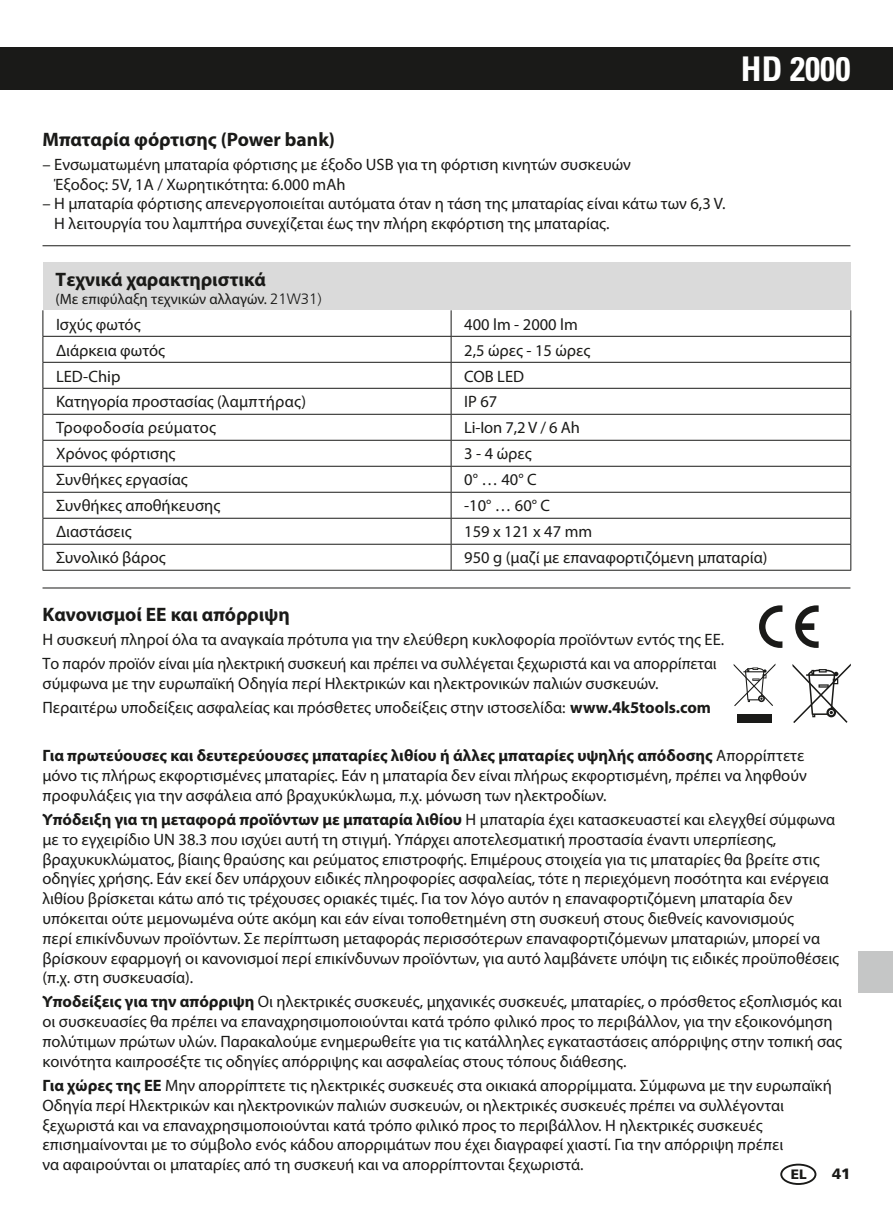
<style>
.page{position:relative;width:893px;height:1208px;background:#fff}
.page>*{position:absolute;margin:0;border:0;box-sizing:border-box;transform-origin:0 0}
.t1{font:700 condensed 33.9px "Univers LT Std";color:#fff}
.t2{font:700 19.5px "Myriad Pro";color:#1a1a18}
.t3{font:16.5px/19.8px "Myriad Pro";color:#1a1a18}
.t4{font:16.5px "Myriad Pro";letter-spacing:.02em;color:#1a1a18}
.t5{font:15px "Myriad Pro";color:#1a1a18}
.t6{font:900 15px "Frutiger LT Com";color:#1a1a18}
.t7{font:900 13.5px "Frutiger LT Com";color:#1a1a18}
.s1{font-family:"Frutiger LT Com";font-weight:300}
.s2{font-weight:700}
</style>
<div class="page">
<div style="left:0;top:48px;width:893px;height:42px;background:#1a1a18"></div>
<hr style="left:43px;top:245px;width:807px;height:1px;background:#1a1a18">
<hr style="left:43px;top:587px;width:807px;height:1px;background:#1a1a18">
<div style="left:859px;top:951px;width:34px;height:41px;background:#c5c6c6"></div>
<div style="left:780px;top:1163px;width:36px;height:22px;border:2px solid #1a1a18;border-radius:50%"></div>
<div style="left:43px;top:262px;width:808px;height:48px;background:#dadada"></div>
<svg style="left:43px;top:310px;width:408px;height:260px"></svg>
<svg style="left:452px;top:335px;width:398px;height:235px"></svg>
<hr style="left:43px;top:336px;width:408px;height:1px;background:#1a1a18">
<hr style="left:451px;top:336px;width:400px;height:1px;background:#1a1a18">
<hr style="left:43px;top:362px;width:408px;height:1px;background:#1a1a18">
<hr style="left:451px;top:362px;width:400px;height:1px;background:#1a1a18">
<hr style="left:43px;top:388px;width:408px;height:1px;background:#1a1a18">
<hr style="left:451px;top:388px;width:400px;height:1px;background:#1a1a18">
<hr style="left:43px;top:414px;width:408px;height:1px;background:#1a1a18">
<hr style="left:451px;top:414px;width:400px;height:1px;background:#1a1a18">
<hr style="left:43px;top:440px;width:408px;height:1px;background:#1a1a18">
<hr style="left:451px;top:440px;width:400px;height:1px;background:#1a1a18">
<hr style="left:43px;top:466px;width:408px;height:1px;background:#1a1a18">
<hr style="left:451px;top:466px;width:400px;height:1px;background:#1a1a18">
<hr style="left:43px;top:492px;width:408px;height:1px;background:#1a1a18">
<hr style="left:451px;top:492px;width:400px;height:1px;background:#1a1a18">
<hr style="left:43px;top:518px;width:408px;height:1px;background:#1a1a18">
<hr style="left:451px;top:518px;width:400px;height:1px;background:#1a1a18">
<hr style="left:43px;top:544px;width:408px;height:1px;background:#1a1a18">
<hr style="left:451px;top:544px;width:400px;height:1px;background:#1a1a18">
<hr style="left:43px;top:570px;width:408px;height:1px;background:#1a1a18">
<hr style="left:451px;top:570px;width:400px;height:1px;background:#1a1a18">
<svg style="left:42px;top:310px;width:1px;height:260px"></svg>
<svg style="left:451px;top:310px;width:1px;height:260px"></svg>
<svg style="left:850px;top:310px;width:1px;height:260px"></svg>
<div style="left:737px;top:714px;width:35px;height:9px;background:#1a1a18"></div>
<svg style="left:734px;top:664px;width:41px;height:42px"></svg>
<svg style="left:792px;top:663px;width:59px;height:60px"></svg>
<svg style="left:795px;top:605px;width:24px;height:43px"></svg>
<svg style="left:759px;top:605px;width:23px;height:43px"></svg>
<h1 class="t1" style="left:741px;top:48px;width:111px">HD 2000</h1>
<p class="t2" style="left:43px;top:127px;width:294px">Μπαταρία φόρτισης (Power bank)</p>
<p class="t3" style="left:54px;top:154px;width:578px;text-indent:-12px">– Ενσωματωμένη μπαταρία φόρτισης με έξοδο USB για τη φόρτιση κινητών συσκευών<br>Έξοδος: 5V, 1A / Χωρητικότητα: 6.000 mAh</p>
<p class="t3" style="left:54px;top:194px;width:673px;text-indent:-12px">– Η μπαταρία φόρτισης απενεργοποιείται αυτόματα όταν η τάση της μπαταρίας είναι κάτω των 6,3 V.<br>Η λειτουργία του λαμπτήρα συνεχίζεται έως την πλήρη εκφόρτιση της μπαταρίας.</p>
<p class="t2" style="left:56px;top:267px;width:212px">Τεχνικά χαρακτηριστικά</p>
<p class="t5" style="left:56px;top:290px;width:268px">(Με επιφύλαξη τεχνικών αλλαγών. <span class="s1">21W31)</span></p>
<p class="t3" style="left:56px;top:314px;width:86px">Ισχύς φωτός</p>
<p class="t3" style="left:464px;top:314px;width:115px">400 lm - 2000 lm</p>
<p class="t3" style="left:56px;top:340px;width:110px">Διάρκεια φωτός</p>
<p class="t3" style="left:464px;top:340px;width:127px">2,5 ώρες - 15 ώρες</p>
<p class="t3" style="left:56px;top:366px;width:66px">LED-Chip</p>
<p class="t3" style="left:464px;top:366px;width:61px">COB LED</p>
<p class="t3" style="left:56px;top:392px;width:252px">Κατηγορία προστασίας (λαμπτήρας)</p>
<p class="t3" style="left:464px;top:392px;width:35px">IP 67</p>
<p class="t4" style="left:56px;top:418px;width:162px">Τροφοδοσία ρεύματος</p>
<p class="t3" style="left:464px;top:418px;width:117px">Li-Ion 7,2 V / 6 Ah</p>
<p class="t3" style="left:56px;top:444px;width:121px">Χρόνος φόρτισης</p>
<p class="t3" style="left:464px;top:444px;width:69px">3 - 4 ώρες</p>
<p class="t3" style="left:56px;top:470px;width:133px">Συνθήκες εργασίας</p>
<p class="t3" style="left:464px;top:470px;width:74px">0° … 40° C</p>
<p class="t3" style="left:56px;top:496px;width:166px">Συνθήκες αποθήκευσης</p>
<p class="t3" style="left:464px;top:496px;width:87px">-10° … 60° C</p>
<p class="t3" style="left:56px;top:522px;width:77px">Διαστάσεις</p>
<p class="t3" style="left:464px;top:522px;width:130px">159 x 121 x 47 mm</p>
<p class="t3" style="left:56px;top:548px;width:111px">Συνολικό βάρος</p>
<p class="t3" style="left:464px;top:548px;width:305px">950 g (μαζί με επαναφορτιζόμενη μπαταρία)</p>
<p class="t2" style="left:43px;top:602px;width:249px">Κανονισμοί ΕΕ και απόρριψη</p>
<p class="t3" style="left:43px;top:627px;width:683px;line-height:24px">Η συσκευή πληροί όλα τα αναγκαία πρότυπα για την ελεύθερη κυκλοφορία προϊόντων εντός της ΕΕ.<br>Το παρόν προϊόν είναι μία ηλεκτρική συσκευή και πρέπει να συλλέγεται ξεχωριστά και να απορρίπεται</p>
<p class="t3" style="left:43px;top:671px;width:670px;line-height:24px">σύμφωνα με την ευρωπαϊκή Οδηγία περί Ηλεκτρικών και ηλεκτρονικών παλιών συσκευών.<br>Περαιτέρω υποδείξεις ασφαλείας και πρόσθετες υποδείξεις στην ιστοσελίδα: <span class="s2">www.4k5tools.com</span></p>
<p class="t3" style="left:43px;top:745px;width:766px"><span class="s2">Για πρωτεύουσες και δευτερεύουσες μπαταρίες λιθίου ή άλλες μπαταρίες υψηλής απόδοσης</span> Απορρίπτετε μόνο τις πλήρως εκφορτισμένες μπαταρίες. Εάν η μπαταρία δεν είναι πλήρως εκφορτισμένη, πρέπει να ληφθούν προφυλάξεις για την ασφάλεια από βραχυκύκλωμα, π.χ. μόνωση των ηλεκτροδίων.</p>
<p class="t3" style="left:43px;top:809px;width:798px"><span class="s2">Υπόδειξη για τη μεταφορά προϊόντων με μπαταρία λιθίου</span> Η μπαταρία έχει κατασκευαστεί και ελεγχθεί σύμφωνα με το εγχειρίδιο UN 38.3 που ισχύει αυτή τη στιγμή. Υπάρχει αποτελεσματική προστασία έναντι υπερπίεσης, βραχυκυκλώματος, βίαιης θραύσης και ρεύματος επιστροφής. Επιμέρους στοιχεία για τις μπαταρίες θα βρείτε στις οδηγίες χρήσης. Εάν εκεί δεν υπάρχουν ειδικές πληροφορίες ασφαλείας, τότε η περιεχόμενη ποσότητα και ενέργεια λιθίου βρίσκεται κάτω από τις τρέχουσες οριακές τιμές. Για τον λόγο αυτόν η επαναφορτιζόμενη μπαταρία δεν υπόκειται ούτε μεμονωμένα ούτε ακόμη και εάν είναι τοποθετημένη στη συσκευή στους διεθνείς κανονισμούς<br>περί επικίνδυνων προϊόντων. Σε περίπτωση μεταφοράς περισσότερων επαναφορτιζόμενων μπαταριών, μπορεί να βρίσκουν εφαρμογή οι κανονισμοί περί επικίνδυνων προϊόντων, για αυτό λαμβάνετε υπόψη τις ειδικές προϋποθέσεις (π.χ. στη συσκευασία).</p>
<p class="t3" style="left:43px;top:991px;width:801px"><span class="s2">Υποδείξεις για την απόρριψη</span> Οι ηλεκτρικές συσκευές, μηχανικές συσκευές, μπαταρίες, ο πρόσθετος εξοπλισμός και οι συσκευασίες θα πρέπει να επαναχρησιμοποιούνται κατά τρόπο φιλικό προς το περιβάλλον, για την εξοικονόμηση πολύτιμων πρώτων υλών. Παρακαλούμε ενημερωθείτε για τις κατάλληλες εγκαταστάσεις απόρριψης στην τοπική σας κοινότητα καιπροσέξτε τις οδηγίες απόρριψης και ασφαλείας στους τόπους διάθεσης.</p>
<p class="t3" style="left:43px;top:1075px;width:791px"><span class="s2">Για χώρες της ΕΕ</span> Μην απορρίπτετε τις ηλεκτρικές συσκευές στα οικιακά απορρίμματα. Σύμφωνα με την ευρωπαϊκή Οδηγία περί Ηλεκτρικών και ηλεκτρονικών παλιών συσκευών, οι ηλεκτρικές συσκευές πρέπει να συλλέγονται ξεχωριστά και να επαναχρησιμοποιούνται κατά τρόπο φιλικό προς το περιβάλλον. Η ηλεκτρικές συσκευές επισημαίνονται με το σύμβολο ενός κάδου απορριμάτων που έχει διαγραφεί χιαστί. Για την απόρριψη πρέπει<br>να αφαιρούνται οι μπαταρίες από τη συσκευή και να απορρίπτονται ξεχωριστά.</p>
<p class="t7" style="left:791px;top:1165px;width:17px">EL</p>
<p class="t6" style="left:832px;top:1164px;width:20px">41</p>
</div>
